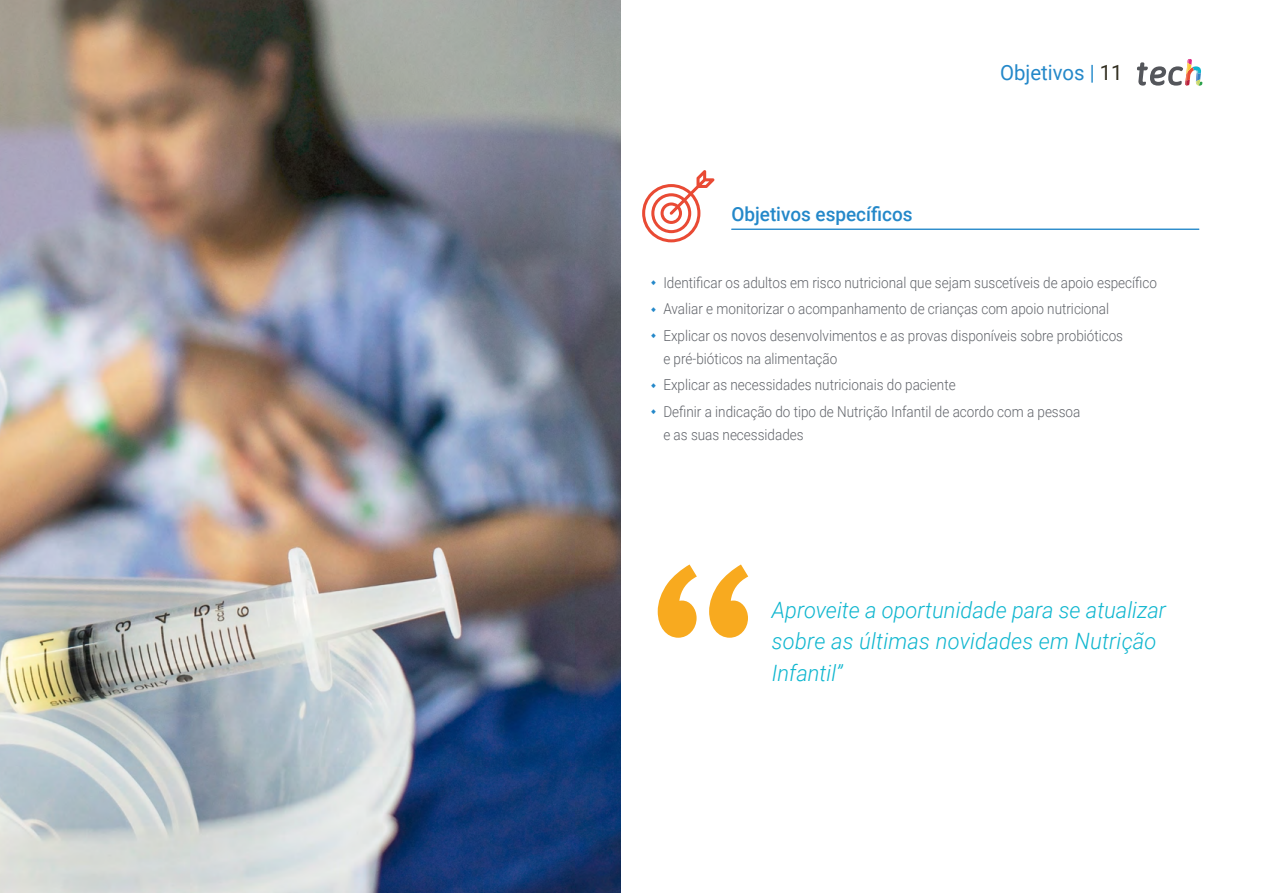
<style>
.page{position:relative;width:1263px;height:893px;background:#fff}
.page>*{position:absolute;margin:0;border:0;box-sizing:border-box;transform-origin:0 0}
.t1{font:italic 300 22.5px/31.5px "Roboto";color:#0fb6cf}
.t2{font:21px "Roboto";color:#2488c9}
.t3{font:500 19.5px "Roboto";color:#2488c9}
.t4{font:300 15px/26.7px "Roboto";color:#61646a;scale:.9 1}
.s1{color:#2289cb}
.s2{color:#312e20}
</style>
<div class="page">
<svg style="left:642px;top:170px;width:72px;height:72px"></svg>
<hr style="left:731px;top:229px;width:468px;height:1px;background:#2488c9">
<img style="left:0;top:0;width:621px;height:893px">
<svg style="left:1137px;top:59px;width:65px;height:27px"></svg>
<svg style="left:658px;top:564px;width:90px;height:74px"></svg>
<h3 class="t3" style="left:731px;top:200px;width:183px">Objetivos específicos</h3>
<h2 class="t2" style="left:1000px;top:57px;width:124px">Objetivos <span class="s1">|</span> <span class="s2">11</span></h2>
<p class="t4" style="left:663px;top:268px;width:550px">Identificar os adultos em risco nutricional que sejam suscetíveis de apoio específico<br>Avaliar e monitorizar o acompanhamento de crianças com apoio nutricional<br>Explicar os novos desenvolvimentos e as provas disponíveis sobre probióticos</p>
<p class="t4" style="left:663px;top:344px;width:465px">e pré-bióticos na alimentação<br>Explicar as necessidades nutricionais do paciente<br>Definir a indicação do tipo de Nutrição Infantil de acordo com a pessoa</p>
<p class="t4" style="left:663px;top:420px;width:157px">e as suas necessidades</p>
<h1 class="t1" style="left:772px;top:593px;width:396px">Aproveite a oportunidade para se atualizar sobre as últimas novidades em Nutrição<br>Infantil”</h1>
</div>
